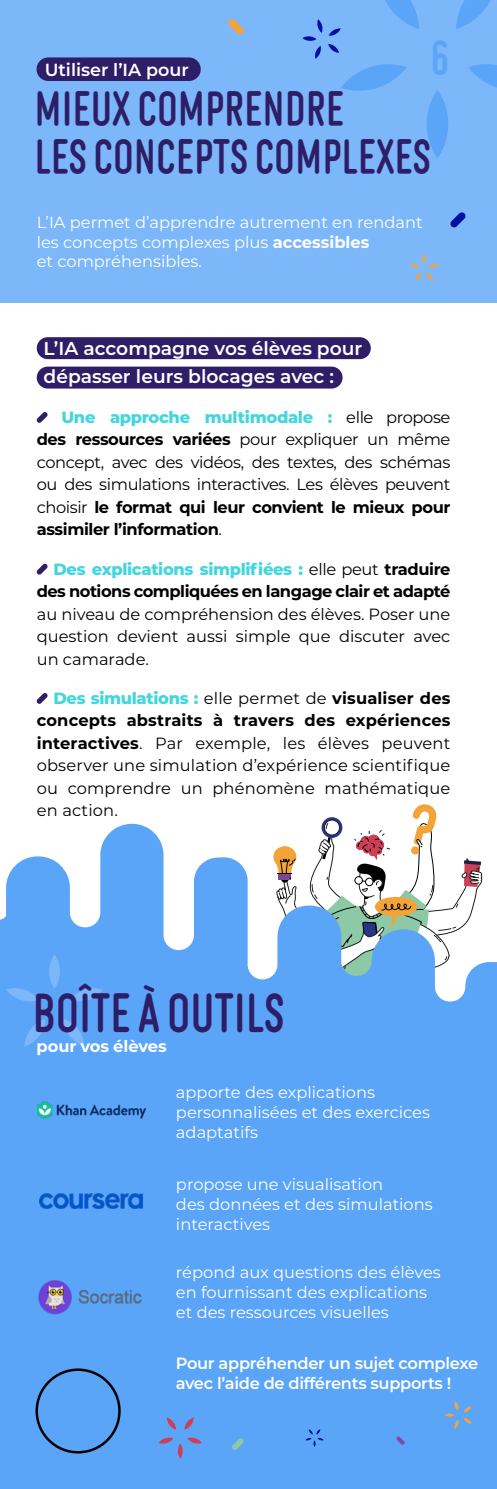
<style>
.page{position:relative;width:497px;height:1489px;background:#fff}
.page>*{position:absolute;margin:0;border:0;box-sizing:border-box;transform-origin:0 0}
.t1{font:900 49px "Leon Cond";color:#2e1d67;scale:.92 1}
.t2{font:900 43.5px/47.5px "Leon Cond";color:#2e1d67;scale:.92 1}
.t3{font:900 43.5px "Leon Cond";color:#5ba5f8;scale:.92 1}
.t4{font:600 18.75px/28px "Montserrat";color:#fff}
.t5{font:600 17.5px "Montserrat";color:#fff}
.t6{font:16.25px/22.5px "Montserrat";color:#000;text-align:justify}
.t7{font:16.25px/20px "Montserrat";color:#fff}
.t8{font:700 16.25px/22.5px "Montserrat";letter-spacing:-.03em;color:#000;text-align:right}
.t9{font:600 16.25px/19.5px "Montserrat";letter-spacing:-.02em;color:#fff}
.t10{font:700 16.25px "Montserrat";color:#fff}
.s1{font-weight:700}
.s2{font-weight:800;color:#43d6dd}
.s3{font-weight:400}
</style>
<div class="page">
<svg style="left:322px;top:804px;width:115px;height:19px"></svg>
<div style="left:37px;top:337px;width:333px;height:22px;background:#2e1d67;border-radius:11px"></div>
<div style="left:37px;top:366px;width:305px;height:22px;background:#2e1d67;border-radius:11px"></div>
<svg style="left:36px;top:412px;width:12px;height:11px"></svg>
<svg style="left:36px;top:563px;width:12px;height:12px"></svg>
<svg style="left:36px;top:693px;width:12px;height:11px"></svg>
<svg style="left:0;top:823px;width:496px;height:665px;background:#6faef5"></svg>
<div style="left:0;top:0;width:496px;height:302px;background:#7cb7f9"></div>
<svg style="left:47px;top:954px;width:15px;height:34px"></svg>
<svg style="left:64px;top:1018px;width:20px;height:28px"></svg>
<svg style="left:70px;top:988px;width:33px;height:13px"></svg>
<svg style="left:24px;top:1018px;width:21px;height:28px"></svg>
<svg style="left:6px;top:988px;width:33px;height:13px"></svg>
<svg style="left:302px;top:0;width:194px;height:158px"></svg>
<svg style="left:410px;top:254px;width:28px;height:27px"></svg>
<svg style="left:228px;top:19px;width:15px;height:16px"></svg>
<svg style="left:450px;top:212px;width:15px;height:16px"></svg>
<div style="left:36px;top:57px;width:164px;height:24px;background:#2e1d67;border-radius:12px"></div>
<svg style="left:444px;top:1400px;width:27px;height:28px"></svg>
<svg style="left:395px;top:1436px;width:9px;height:8px"></svg>
<svg style="left:231px;top:1437px;width:12px;height:12px"></svg>
<svg style="left:184px;top:1417px;width:9px;height:12px"></svg>
<svg style="left:166px;top:1417px;width:10px;height:12px"></svg>
<svg style="left:158px;top:1437px;width:44px;height:21px"></svg>
<svg style="left:305px;top:1428px;width:18px;height:18px"></svg>
<img style="left:37px;top:1101px;width:109px;height:17px">
<img style="left:39px;top:1193px;width:107px;height:14px">
<img style="left:37px;top:1276px;width:106px;height:40px">
<div style="left:35px;top:1368px;width:85px;height:85px;border:2px solid #000;border-radius:50%"></div>
<p class="t5" style="left:45px;top:57px;width:145px">Utiliser l’IA pour</p>
<h2 class="t3" style="left:430px;top:30px;width:21px">6</h2>
<h2 class="t2" style="left:34px;top:85px;width:432px">MI EUX COMPRENDRE<br>LES CONCEPTS COMPLEXES</h2>
<p class="t7" style="left:37px;top:212px;width:387px">L’IA permet d’apprendre autrement en rendant les concepts complexes plus <span class="s1">accessibles<br></span>et compréhensibles.</p>
<p class="t4" style="left:44px;top:334px;width:320px">L’IA accompagne vos élèves pour dépasser leurs blocages avec :</p>
<p class="t6" style="left:37px;top:405px;width:414px;text-indent:25px"><span class="s2">Une approche multimodale :</span> elle propose <span class="s1">des ressources variées</span> pour expliquer un même concept, avec des vidéos, des textes, des schémas ou des simulations interactives. Les élèves peuvent choisir <span class="s1">le format qui leur convient le mieux pour assimiler l’information</span>.</p>
<p class="t8" style="left:37px;top:556px;width:414px"><span class="s2">Des explications simplifiées :</span> <span class="s3">elle peut</span> traduire des notions compliquées en langage clair et adapté</p>
<p class="t6" style="left:37px;top:602px;width:414px">au niveau de compréhension des élèves. Poser une question devient aussi simple que discuter avec un camarade.</p>
<p class="t6" style="left:37px;top:686px;width:414px;text-indent:17px"><span class="s2">Des simulations :</span> elle permet de <span class="s1">visualiser des concepts abstraits à travers des expériences interactives</span>. Par exemple, les élèves peuvent observer une simulation d’expérience scientifique ou comprendre un phénomène mathématique en action.</p>
<h1 class="t1" style="left:33px;top:981px;width:275px">BOÎTE À OUTILS</h1>
<p class="t10" style="left:36px;top:1034px;width:132px">pour vos élèves</p>
<p class="t7" style="left:176px;top:1081px;width:255px">apporte des explications personnalisées et des exercices adaptatifs</p>
<p class="t7" style="left:176px;top:1173px;width:258px">propose une visualisation<br>des données et des simulations interactives</p>
<p class="t7" style="left:176px;top:1261px;width:266px">répond aux questions des élèves en fournissant des explications et des ressources visuelles</p>
<p class="t9" style="left:175px;top:1352px;width:303px">Pour appréhender un sujet complexe avec l’aide de différents supports !</p>
</div>
